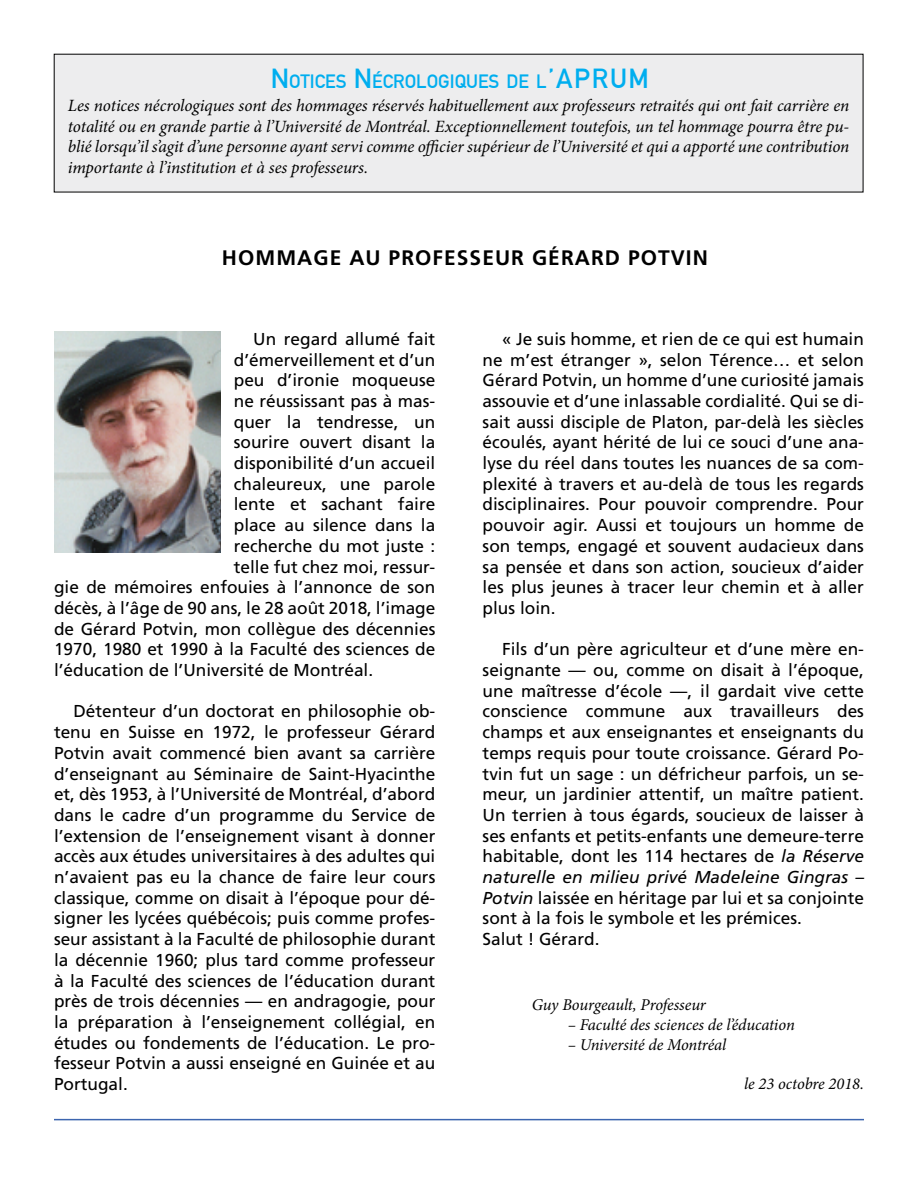
<style>
.page{position:relative;width:918px;height:1188px;background:#fff}
.page>*{position:absolute;margin:0;border:0;box-sizing:border-box;transform-origin:0 0}
.t1{font:700 21px "Frutiger";letter-spacing:.05em;color:#000}
.t2{font:700 18.9px "DIN Alternate";color:#00aeef}
.t3{font:17.25px/20.7px "Frutiger";color:#000;text-align:justify}
.t4{font:italic 17.25px/20.7px "Minion Pro";letter-spacing:-.01em;color:#000;text-align:justify}
.t5{font:italic 16.5px "Minion Pro";letter-spacing:-.01em;color:#000}
.s1{font-size:27px}
.s2{font-style:italic}
</style>
<div class="page">
<hr style="left:54px;top:1119px;width:810px;height:1px;background:#3c65af">
<div style="left:54px;top:54px;width:809px;height:138px;background:#ededee"></div>
<img style="left:54px;top:331px;width:166px;height:222px">
<p class="t2" style="left:271px;top:67px;width:380px"><span class="s1">N</span>OTICES <span class="s1">N</span>ÉCROLOGIQUES DE L<span class="s1">’APRU M</span></p>
<p class="t4" style="left:68px;top:95px;width:783px">Les notices nécrologiques sont des hommages réservés habituellement aux professeurs retraités qui ont fait carrière en totalité ou en grande partie à l’Université de Montréal. Exceptionnellement toutefois, un tel hommage pourra être pu&shy;blié lorsqu’il s’agit d’une personne ayant servi comme officier supérieur de l’Université et qui a apporté une contribution importante à l’institution et à ses professeurs.</p>
<p class="t1" style="left:222px;top:246px;width:488px">HOMMAGE AU PROFESSEUR GÉRARD POTVIN</p>
<p class="t3" style="left:253px;top:328px;width:184px">Un regard allumé fait</p>
<p class="t3" style="left:234px;top:349px;width:203px">d’émerveillement et d’un</p>
<p class="t3" style="left:234px;top:370px;width:203px">peu d’ironie moqueuse</p>
<p class="t3" style="left:234px;top:390px;width:203px">ne réussissant pas à mas-</p>
<p class="t3" style="left:234px;top:411px;width:203px">quer la tendresse, un</p>
<p class="t3" style="left:234px;top:432px;width:203px">sourire ouvert disant la</p>
<p class="t3" style="left:234px;top:453px;width:203px">disponibilité d’un accueil</p>
<p class="t3" style="left:234px;top:473px;width:203px">chaleureux, une parole</p>
<p class="t3" style="left:234px;top:494px;width:203px">lente et sachant faire</p>
<p class="t3" style="left:234px;top:515px;width:203px">place au silence dans la</p>
<p class="t3" style="left:234px;top:535px;width:203px">recherche du mot juste :</p>
<p class="t3" style="left:234px;top:556px;width:203px">telle fut chez moi, ressur-</p>
<p class="t3" style="left:54px;top:577px;width:383px">gie de mémoires enfouies à l’annonce de son</p>
<p class="t3" style="left:54px;top:597px;width:383px">décès, à l’âge de 90 ans, le 28 août 2018, l’image</p>
<p class="t3" style="left:54px;top:618px;width:383px">de Gérard Potvin, mon collègue des décennies</p>
<p class="t3" style="left:54px;top:639px;width:383px">1970, 1980 et 1990 à la Faculté des sciences de</p>
<p class="t3" style="left:54px;top:660px;width:321px">l’éducation de l’Université de Montréal.</p>
<p class="t3" style="left:54px;top:701px;width:383px;text-indent:20px">Détenteur d’un doctorat en philosophie ob&shy;tenu en Suisse en 1972, le professeur Gérard Potvin avait commencé bien avant sa carrière d’enseignant au Séminaire de Saint-Hyacinthe et, dès 1953, à l’Université de Montréal, d’abord dans le cadre d’un programme du Service de l’extension de l’enseignement visant à donner accès aux études universitaires à des adultes qui n’avaient pas eu la chance de faire leur cours classique, comme on disait à l’époque pour dé&shy;signer les lycées québécois; puis comme profes&shy;seur assistant à la Faculté de philosophie durant la décennie 1960; plus tard comme professeur à la Faculté des sciences de l’éducation durant près de trois décennies — en andragogie, pour la préparation à l’enseignement collégial, en études ou fondements de l’éducation. Le pro&shy;fesseur Potvin a aussi enseigné en Guinée et au Portugal.</p>
<p class="t3" style="left:483px;top:328px;width:383px;text-indent:20px">« Je suis homme, et rien de ce qui est humain ne m’est étranger », selon Térence… et selon Gérard Potvin, un homme d’une curiosité jamais assouvie et d’une inlassable cordialité. Qui se di&shy;sait aussi disciple de Platon, par-delà les siècles écoulés, ayant hérité de lui ce souci d’une ana&shy;lyse du réel dans toutes les nuances de sa com&shy;plexité à travers et au-delà de tous les regards disciplinaires. Pour pouvoir comprendre. Pour pouvoir agir. Aussi et toujours un homme de son temps, engagé et souvent audacieux dans sa pensée et dans son action, soucieux d’aider les plus jeunes à tracer leur chemin et à aller plus loin.</p>
<p class="t3" style="left:483px;top:639px;width:383px;text-indent:20px">Fils d’un père agriculteur et d’une mère en&shy;seignante — ou, comme on disait à l’époque, une maîtresse d’école —, il gardait vive cette conscience commune aux travailleurs des champs et aux enseignantes et enseignants du temps requis pour toute croissance. Gérard Po&shy;tvin fut un sage : un défricheur parfois, un se&shy;meur, un jardinier attentif, un maître patient.<br>Un terrien à tous égards, soucieux de laisser à ses enfants et petits-enfants une demeure-terre habitable, dont les 114 hectares de <span class="s2">la Réserve naturelle en milieu privé Madeleine Gingras – Potvin</span> laissée en héritage par lui et sa conjointe sont à la fois le symbole et les prémices.</p>
<p class="t3" style="left:483px;top:929px;width:118px">Salut ! Gérard.</p>
<p class="t5" style="left:532px;top:993px;width:176px">Guy Bourgeault, Professeur</p>
<p class="t5" style="left:568px;top:1013px;width:229px">– Faculté des sciences de l’éducation</p>
<p class="t5" style="left:568px;top:1033px;width:160px">– Université de Montréal</p>
<p class="t5" style="left:744px;top:1073px;width:121px">le 23 octobre 2018.</p>
</div>
